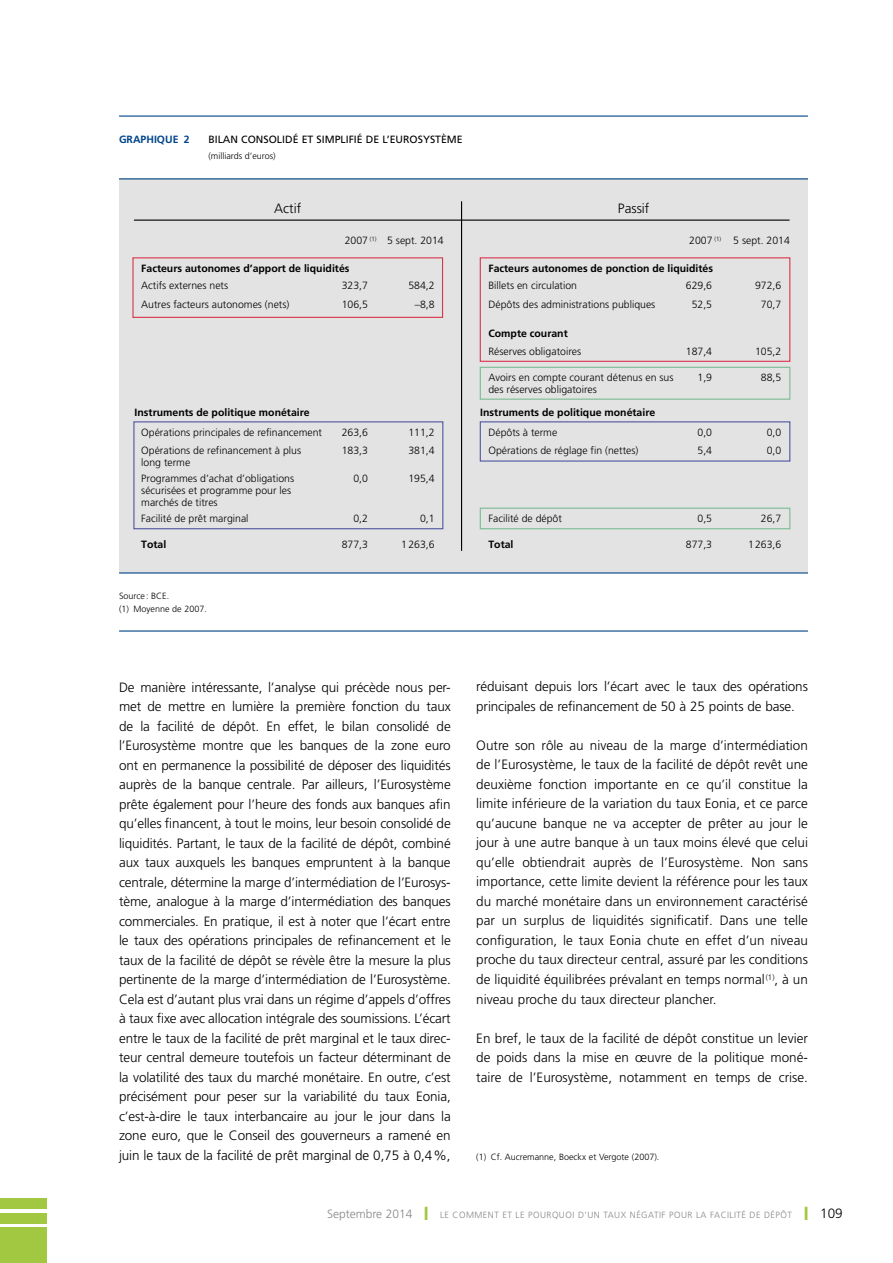
<style>
.page{position:relative;width:893px;height:1263px;background:#fff}
.page>*{position:absolute;margin:0;border:0;box-sizing:border-box;transform-origin:0 0}
.t1{font:300 13.5px/19.5px "Frutiger LT";letter-spacing:-.01em;color:#000;text-align:justify}
.t2{font:300 10.5px/18.8px "Frutiger LT";color:#000}
.t3{font:700 10.5px "Frutiger LT";color:#000}
.t4{font:10.5px "Frutiger LT";color:#000}
.t5{font:700 10.5px "Frutiger LT";color:#048}
.t6{font:300 9px/12.8px "Frutiger LT";color:#000}
.t7{font:300 9px "Frutiger LT";letter-spacing:.05em;color:#878787}
.s1{font-size:12px}
.s2{color:#a2c740}
</style>
<div class="page">
<div style="left:0;top:1198px;width:47px;height:11px;background:#a2c740"></div>
<div style="left:0;top:1213px;width:47px;height:10px;background:#a2c740"></div>
<div style="left:0;top:1227px;width:47px;height:36px;background:#a2c740"></div>
<div style="left:119px;top:179px;width:689px;height:394px;background:#e3e3e3"></div>
<hr style="left:119px;top:116px;width:689px;height:1px;background:#048">
<hr style="left:119px;top:178px;width:689px;height:1px;background:#048">
<hr style="left:119px;top:572px;width:689px;height:1px;background:#048">
<hr style="left:119px;top:630px;width:689px;height:2px;background:#048">
<hr style="left:461px;top:201px;width:1px;height:350px;background:#000">
<hr style="left:134px;top:220px;width:655px;height:1px;background:#000">
<div style="left:480px;top:257px;width:310px;height:105px;border:1px solid #d8364d"></div>
<div style="left:132px;top:257px;width:311px;height:61px;border:1px solid #d8364d"></div>
<svg style="left:479px;top:366px;width:312px;height:164px"></svg>
<div style="left:480px;top:421px;width:310px;height:41px;border:1px solid #4f55a1"></div>
<div style="left:133px;top:421px;width:310px;height:108px;border:1px solid #4f55a1"></div>
<p class="t5" style="left:119px;top:133px;width:72px">Graphique 2</p>
<p class="t4" style="left:208px;top:133px;width:256px">BILAN CONSOLIDÉ ET SIMPLIFIÉ DE L’EUROSYSTÈME</p>
<p class="t6" style="left:208px;top:150px;width:69px">(milliards d’euros)</p>
<p class="t1" style="left:274px;top:199px;width:28px">Actif</p>
<p class="t1" style="left:618px;top:199px;width:33px">Passif</p>
<p class="t2" style="left:345px;top:231px;width:33px">2007 <sup>(1)</sup></p>
<p class="t2" style="left:689px;top:231px;width:33px">2007 <sup>(1)</sup></p>
<p class="t2" style="left:387px;top:232px;width:58px">5 sept. 2014</p>
<p class="t2" style="left:733px;top:232px;width:58px">5 sept. 2014</p>
<p class="t3" style="left:488px;top:262px;width:226px">Facteurs autonomes de ponction de liquidités</p>
<p class="t2" style="left:488px;top:277px;width:168px">Billets en circulation<br>Dépôts des administrations publiques</p>
<p class="t3" style="left:488px;top:328px;width:81px">Compte courant</p>
<p class="t2" style="left:488px;top:342px;width:94px">Réserves obligatoires</p>
<p class="t2" style="left:488px;top:371px;width:186px;line-height:12px">Avoirs en compte courant détenus en sus des réserves obligatoires</p>
<p class="t3" style="left:480px;top:406px;width:177px">Instruments de politique monétaire</p>
<p class="t2" style="left:488px;top:424px;width:151px;line-height:18px">Dépôts à terme<br>Opérations de réglage fin (nettes)</p>
<p class="t3" style="left:141px;top:262px;width:210px">Facteurs autonomes d’apport de liquidités</p>
<p class="t2" style="left:141px;top:277px;width:150px">Actifs externes nets<br>Autres facteurs autonomes (nets)</p>
<p class="t2" style="left:342px;top:277px;width:28px">323,7</p>
<p class="t2" style="left:408px;top:277px;width:28px">584,2</p>
<p class="t2" style="left:342px;top:295px;width:28px">106,5</p>
<p class="t2" style="left:415px;top:295px;width:21px">–8,8</p>
<p class="t2" style="left:686px;top:277px;width:28px">629,6</p>
<p class="t2" style="left:755px;top:277px;width:28px">972,6</p>
<p class="t2" style="left:692px;top:295px;width:22px">52,5</p>
<p class="t2" style="left:761px;top:295px;width:22px">70,7</p>
<p class="t2" style="left:686px;top:342px;width:28px">187,4</p>
<p class="t2" style="left:755px;top:342px;width:28px">105,2</p>
<p class="t2" style="left:698px;top:368px;width:16px">1,9</p>
<p class="t2" style="left:761px;top:368px;width:22px">88,5</p>
<p class="t3" style="left:135px;top:406px;width:177px">Instruments de politique monétaire</p>
<p class="t2" style="left:141px;top:424px;width:182px;line-height:18px">Opérations principales de refinancement<br>Opérations de refinancement à plus</p>
<p class="t2" style="left:141px;top:455px;width:154px;line-height:15.8px">long terme<br>Programmes d’achat d’obligations</p>
<p class="t2" style="left:141px;top:485px;width:151px;line-height:12px">sécurisées et programme pour les marchés de titres</p>
<p class="t2" style="left:141px;top:509px;width:109px">Facilité de prêt marginal</p>
<p class="t3" style="left:141px;top:538px;width:27px">Total</p>
<p class="t2" style="left:342px;top:424px;width:28px">263,6</p>
<p class="t2" style="left:408px;top:424px;width:28px">111,2</p>
<p class="t2" style="left:342px;top:442px;width:28px">183,3</p>
<p class="t2" style="left:408px;top:442px;width:28px">381,4</p>
<p class="t2" style="left:353px;top:469px;width:16px">0,0</p>
<p class="t2" style="left:408px;top:469px;width:28px">195,4</p>
<p class="t2" style="left:353px;top:509px;width:16px">0,2</p>
<p class="t2" style="left:420px;top:509px;width:16px">0,1</p>
<p class="t2" style="left:342px;top:535px;width:28px">877,3</p>
<p class="t2" style="left:401px;top:535px;width:35px">1263,6</p>
<p class="t2" style="left:698px;top:424px;width:16px">0,0</p>
<p class="t2" style="left:767px;top:424px;width:16px">0,0</p>
<p class="t2" style="left:698px;top:442px;width:16px">5,4</p>
<p class="t2" style="left:767px;top:442px;width:16px">0,0</p>
<p class="t2" style="left:488px;top:510px;width:75px">Facilité de dépôt</p>
<p class="t3" style="left:488px;top:538px;width:27px">Total</p>
<p class="t2" style="left:698px;top:510px;width:16px">0,5</p>
<p class="t2" style="left:761px;top:510px;width:22px">26,7</p>
<p class="t2" style="left:686px;top:535px;width:28px">877,3</p>
<p class="t2" style="left:748px;top:535px;width:35px">1263,6</p>
<p class="t6" style="left:119px;top:589px;width:89px">Source : BCE .<br>(1) Moyenne de 2007.</p>
<p class="t1" style="left:119px;top:677px;width:333px">De manière intéressante, l’analyse qui précède nous per&shy;met de mettre en lumière la première fonction du taux de la facilité de dépôt. En effet, le bilan consolidé de l’Eurosystème montre que les banques de la zone euro ont en permanence la possibilité de déposer des liquidités auprès de la banque centrale. Par ailleurs, l’Eurosystème prête également pour l’heure des fonds aux banques afin qu’elles financent, à tout le moins, leur besoin consolidé de liquidités. Partant, le taux de la facilité de dépôt, combiné aux taux auxquels les banques empruntent à la banque centrale, détermine la marge d’intermédiation de l’Eurosys&shy;tème, analogue à la marge d’intermédiation des banques commerciales. En pratique, il est à noter que l’écart entre le taux des opérations principales de refinancement et le taux de la facilité de dépôt se révèle être la mesure la plus pertinente de la marge d’intermédiation de l’Eurosystème.<br>Cela est d’autant plus vrai dans un régime d’appels d’offres à taux fixe avec allocation intégrale des soumissions. L’écart entre le taux de la facilité de prêt marginal et le taux direc&shy;teur central demeure toutefois un facteur déterminant de la volatilité des taux du marché monétaire. En outre, c’est précisément pour peser sur la variabilité du taux Eonia, c’est-à-dire le taux interbancaire au jour le jour dans la zone euro, que le Conseil des gouverneurs a ramené en juin le taux de la facilité de prêt marginal de 0,75 à 0,4%,</p>
<p class="t1" style="left:476px;top:677px;width:333px">réduisant depuis lors l’écart avec le taux des opérations principales de refinancement de 50 à 25 points de base.</p>
<p class="t1" style="left:476px;top:736px;width:333px">Outre son rôle au niveau de la marge d’intermédiation de l’Eurosystème, le taux de la facilité de dépôt revêt une deuxième fonction importante en ce qu’il constitue la limite inférieure de la variation du taux Eonia, et ce parce qu’aucune banque ne va accepter de prêter au jour le jour à une autre banque à un taux moins élevé que celui qu’elle obtiendrait auprès de l’Eurosystème. Non sans importance, cette limite devient la référence pour les taux du marché monétaire dans un environnement caractérisé par un surplus de liquidités significatif. Dans une telle configuration, le taux Eonia chute en effet d’un niveau proche du taux directeur central, assuré par les conditions de liquidité équilibrées prévalant en temps normal<sup>(1)</sup>, à un niveau proche du taux directeur plancher.</p>
<p class="t1" style="left:476px;top:1028px;width:333px">En bref, le taux de la facilité de dépôt constitue un levier de poids dans la mise en œuvre de la politique moné&shy;taire de l’Eurosystème, notamment en temps de crise.</p>
<p class="t6" style="left:476px;top:1150px;width:185px">(1) Cf. Aucremanne, Boeckx et Vergote (2007).</p>
<p class="t7" style="left:327px;top:1210px;width:454px"><span class="s1">Septembre 2014</span> <span class="s2">❙</span> Le comment et le pourquoi d’un taux négatif pour la facilité de dépôt</p>
<p class="t1" style="left:804px;top:1204px;width:40px"><span class="s2">❙</span> 109</p>
</div>
